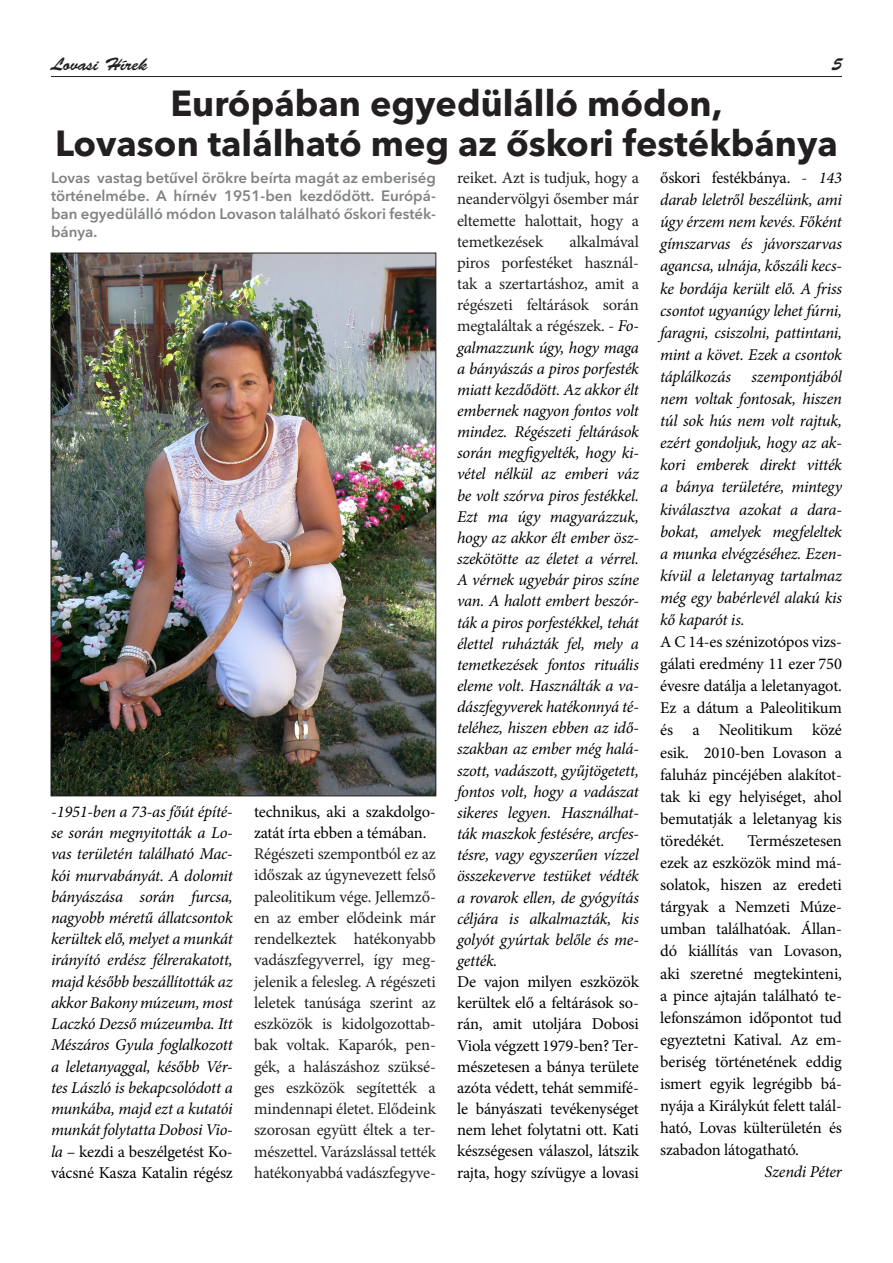
<style>
.page{position:relative;width:893px;height:1263px;background:#fff}
.page>*{position:absolute;margin:0;border:0;box-sizing:border-box;transform-origin:0 0}
.t1{font:700 36px/40.5px "Avenir Next LT Pro";color:#231f20;text-align:center}
.t2{font:18px "Brush Script Std";color:#231f20}
.t3{font:italic 16.5px/21.1px "Minion Pro";letter-spacing:-.02em;color:#000;text-align:justify}
.t4{font:16.5px/22px "Minion Pro";letter-spacing:-.01em;color:#000;text-align:justify}
.t5{font:16.5px/21.3px "Minion Pro";letter-spacing:-.015em;color:#231f20;text-align:justify}
.t6{font:600 15px/18px "Avenir Next LT Pro";color:#808285;text-align:justify}
.s1{font-style:normal}
.s2{font-style:normal;color:#231f20}
.s3{color:#231f20}
</style>
<div class="page">
<hr style="left:51px;top:76px;width:791px;height:1px;background:#231f20">
<img style="left:53px;top:255px;width:381px;height:539px">
<p class="t2" style="left:51px;top:54px;width:98px">Lovasi Hírek</p>
<p class="t2" style="left:832px;top:54px;width:12px">5</p>
<h1 class="t1" style="left:55px;top:82px;width:784px">Európában egyedülálló módon,<br>Lovason található meg az őskori festékbánya</h1>
<p class="t6" style="left:51px;top:168px;width:386px">Lovas vastag betűvel örökre beírta magát az emberiség történelmébe. A hírnév 1951-ben kezdődött. Európá&shy;ban egyedülálló módon Lovason található őskori festék&shy;bánya.</p>
<p class="t3" style="left:660px;top:167px;width:183px;line-height:22px"><span class="s1">őskori festékbánya.</span> <span class="s2">-</span> 143 darab leletről beszélünk, ami úgy érzem nem kevés<span class="s3">.</span> Főként gímszarvas és jávorszarvas agancsa, ulnája, kőszáli kecs&shy;ke bordája került elő. A friss csontot ugyanúgy lehet fúrni, faragni, csiszolni, pattintani, mint a követ. Ezek a csontok táplálkozás</p>
<p class="t5" style="left:457px;top:167px;width:183px">reiket. Azt is tudjuk, hogy a neandervölgyi ősember már eltemette halottait, hogy a temetkezések</p>
<p class="t3" style="left:457px;top:231px;width:183px;text-indent:112px"><span class="s2">alkalmával piros porfestéket használ&shy;tak a szertartáshoz, amit a régészeti feltárások során megtaláltak a régészek.</span> <span class="s3">-</span> Fo&shy;galmazzunk úgy, hogy maga a bányászás a piros porfesték miatt kezdődött. Az akkor élt embernek nagyon fontos volt mindez. Régészeti feltárások során megfigyelték, hogy ki&shy;vétel nélkül az emberi váz be volt szórva piros festékkel.<br>Ezt ma úgy magyarázzuk, hogy az akkor élt ember ös - szekötötte az életet a vérrel.<br>A vérnek ugyebár piros színe van. A halott embert beszór&shy;ták a piros porfestékkel, tehát élettel ruházták fel, mely a temetkezések fontos rituális eleme volt. Használták a va&shy;dászfegyverek hatékonnyá té&shy;teléhez, hiszen ebben az idő&shy;szakban az ember még halá&shy;szott, vadászott, gyűjtögetett, fontos volt, hogy a vadászat sikeres legyen. Használhat&shy;ták maszkok festésére, arcfes&shy;tésre, vagy egyszerűen vízzel összekeverve testüket védték a rovarok ellen, de gyógyítás céljára is alkalmazták, kis golyót gyúrtak belőle és me&shy;gették.</p>
<p class="t4" style="left:457px;top:971px;width:183px;line-height:21.1px">De vajon milyen eszközök kerültek elő a feltárások so&shy;rán, amit utoljára Dobosi Viola végzett 1979-ben? Ter&shy;mészetesen a bánya területe azóta védett, tehát semmifé&shy;le bányászati tevékenységet nem lehet folytatni ott. Kati készségesen válaszol, látszik rajta, hogy szívügye a lovasi</p>
<p class="t3" style="left:660px;top:366px;width:183px;line-height:22px;text-indent:91px">szempontjából nem voltak fontosak, hiszen túl sok hús nem volt rajtuk, ezért gondoljuk, hogy az ak&shy;kori emberek direkt vitték a bánya területére, mintegy kiválasztva azokat a dara&shy;bokat, amelyek megfeleltek a munka elvégzéséhez. Ezen&shy;kívül a leletanyag tartalmaz még egy babérlevél alakú kis kő kaparót is.</p>
<p class="t4" style="left:660px;top:631px;width:183px">A C 14-es szénizotópos vizs&shy;gálati eredmény 11 ezer 750 évesre datálja a leletanyagot.<br>Ez a dátum a Paleolitikum és a Neolitikum közé esik. 2010-ben Lovason a faluház pincéjében alakítot&shy;tak ki egy helyiséget, ahol bemutatják a leletanyag kis töredékét.</p>
<p class="t3" style="left:51px;top:801px;width:183px"><span class="s1">-</span>1951-ben a 73-as főút építé&shy;se során megnyitották a Lo&shy;vas területén található Mac&shy;kói murvabányát. A dolomit bányászása során furcsa, nagyobb méretű állatcsontok kerültek elő, melyet a munkát irányító erdész félrerakatott, majd később beszállították az akkor Bakony múzeum, most Laczkó Dezső múzeumba. Itt Mészáros Gyula foglalkozott a leletanyaggal, később Vér&shy;tes László is bekapcsolódott a munkába, majd ezt a kutatói munkát folytatta Dobosi Vio&shy;la <span class="s1">– kezdi a beszélgetést Ko&shy;vácsné Kasza Katalin régész</span></p>
<p class="t4" style="left:254px;top:801px;width:183px;line-height:21.3px">technikus, aki a szakdolgo&shy;zatát írta ebben a témában.</p>
<p class="t4" style="left:660px;top:830px;width:183px;text-indent:87px">Természetesen ezek az eszközök mind má&shy;solatok, hiszen az eredeti tárgyak a Nemzeti Múze&shy;umban találhatóak. Állan&shy;dó kiállítás van Lovason, aki szeretné megtekinteni, a pince ajtaján található te&shy;lefonszámon időpontot tud egyeztetni Katival. Az em&shy;beriség történetének eddig ismert egyik legrégibb bá&shy;nyája a Királykút felett talál&shy;ható, Lovas külterületén és szabadon látogatható.</p>
<p class="t3" style="left:765px;top:1161px;width:79px">Szendi Péter</p>
<p class="t5" style="left:254px;top:843px;width:183px">Régészeti szempontból ez az időszak az úgynevezett felső paleolitikum vége. Jellemző&shy;en az ember elődeink már rendelkeztek hatékonyabb vadászfegyverrel, így meg&shy;jelenik a felesleg. A régészeti leletek tanúsága szerint az eszközök is kidolgozottab&shy;bak voltak. Kaparók, pen&shy;gék, a halászáshoz szüksé&shy;ges eszközök segítették a mindennapi életet. Elődeink szorosan együtt éltek a ter&shy;mészettel. Varázslással tették hatékonyabbá vadászfegyve-</p>
</div>
